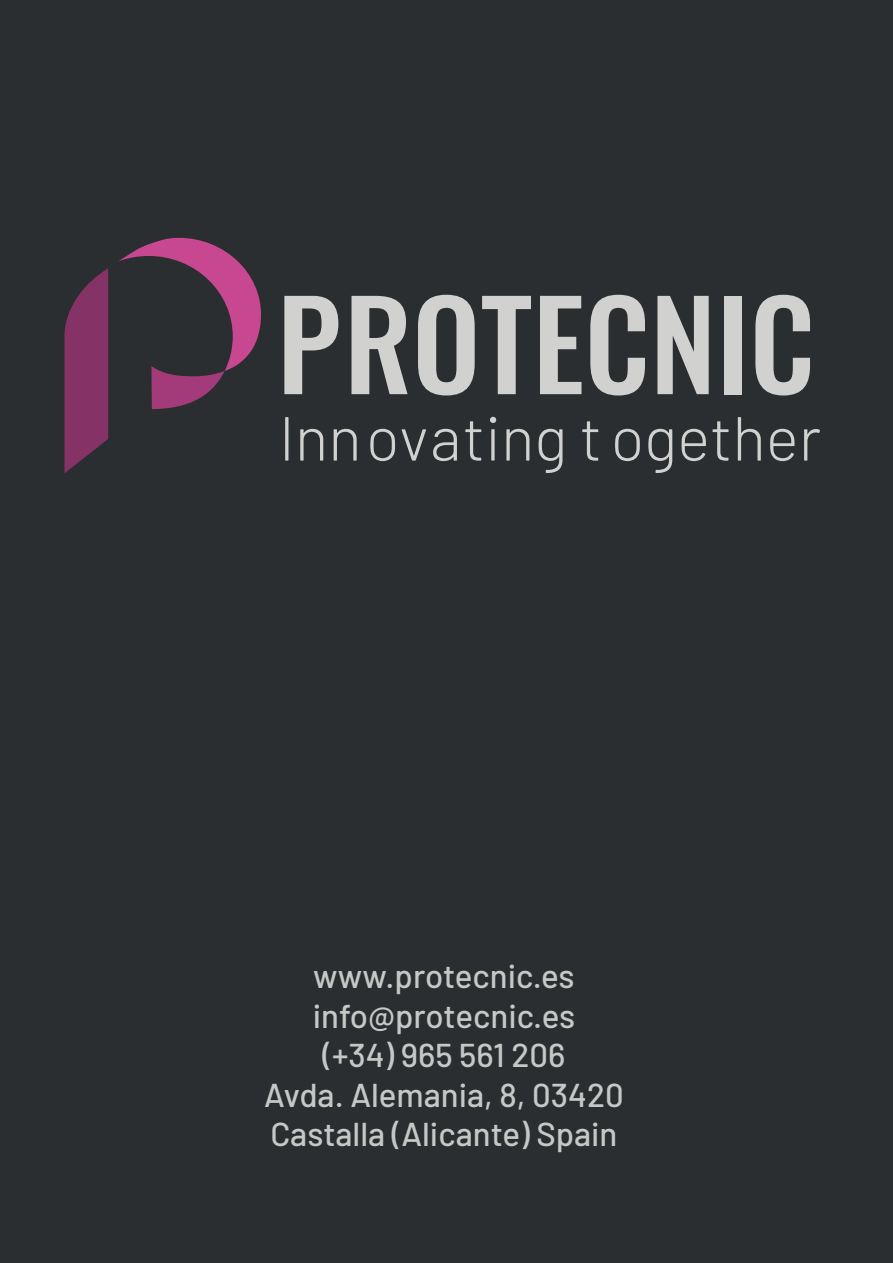
<style>
.page{position:relative;width:893px;height:1263px;background:#2a2e30}
.page>*{position:absolute;margin:0;border:0;box-sizing:border-box;transform-origin:0 0}
.t1{font:500 121.35px "Oswald";color:#d1d1cf}
.t2{font:300 62.1px "Barlow";color:#d1d1cf}
.t3{font:500 33px/39.6px "Barlow";color:#c6c8c6;text-align:center}
</style>
<div class="page">
<svg style="left:119px;top:238px;width:142px;height:171px"></svg>
<svg style="left:64px;top:268px;width:44px;height:205px"></svg>
<h1 class="t1" style="left:277px;top:281px;width:540px">PROTECNIC</h1>
<h2 class="t2" style="left:279px;top:394px;width:544px">Innovating t ogether</h2>
<p class="t3" style="left:264px;top:953px;width:361px">www.protecnic.es info@protecnic.es<br>(+34) 965 561 206<br>Avda. Alemania, 8, 03420<br>Castalla (Alicante) Spain</p>
</div>
